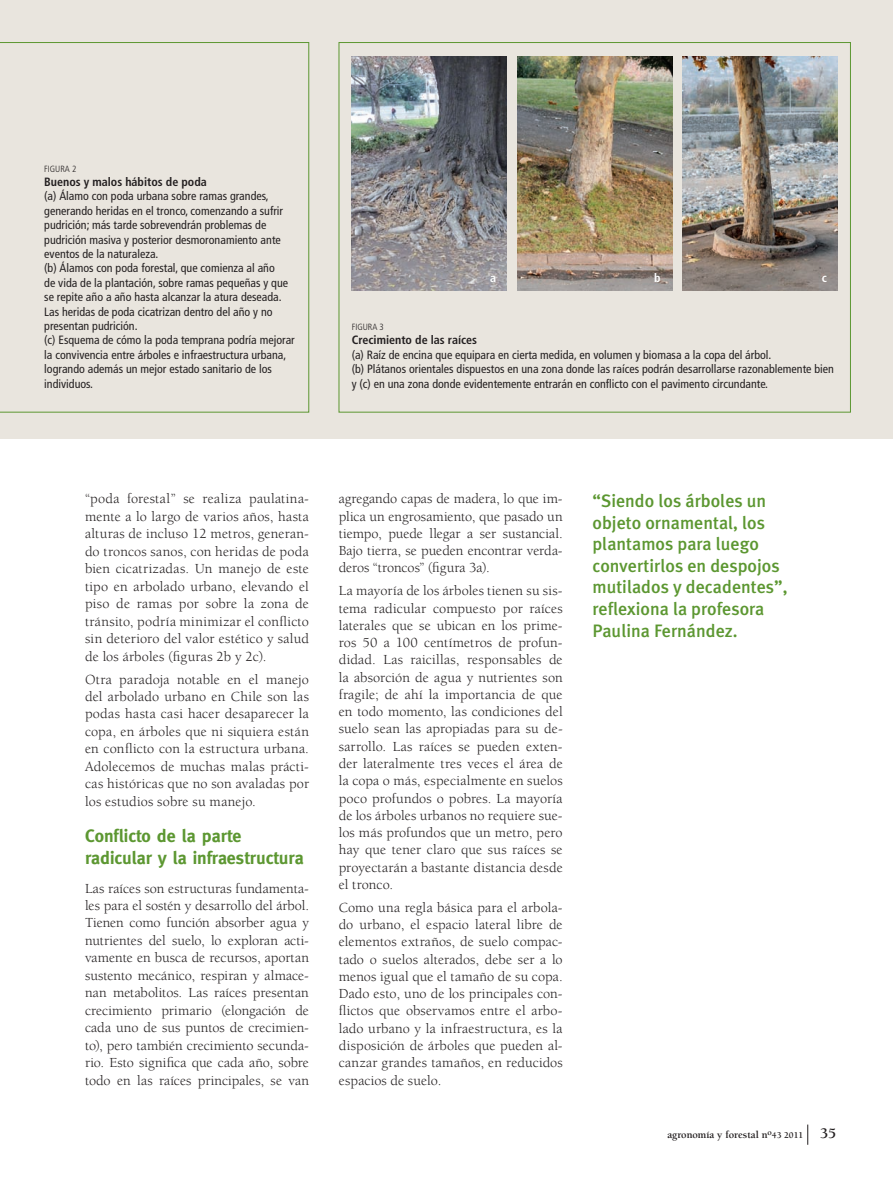
<style>
.page{position:relative;width:893px;height:1191px;background:#fff}
.page>*{position:absolute;margin:0;border:0;box-sizing:border-box;transform-origin:0 0}
.t1{font:500 18px/21.6px "Meta Plus";color:#5c9731}
.t2{font:700 18px/21.9px "Meta";color:#5c9731}
.t3{font:14.25px/17.2px "Berkeley";letter-spacing:.01em;color:#231f20;text-align:justify}
.t4{font:condensed 12px/14.4px "Frutiger";color:#231f20}
.t5{font:700 condensed 12px "Frutiger";color:#231f20}
.t6{font:700 condensed 12px "Frutiger";color:#fff}
.t7{font:700 10.5px "Berkeley";color:#231f20}
.t8{font:300 condensed 9px "Frutiger";color:#231f20}
.s1{font-size:9px}
.s2{font-size:15px}
</style>
<div class="page">
<div style="left:0;top:0;width:893px;height:439px;background:#e9e5de"></div>
<img style="left:352px;top:56px;width:155px;height:234px">
<img style="left:682px;top:56px;width:155px;height:234px">
<img style="left:517px;top:56px;width:155px;height:234px">
<svg style="left:0;top:42px;width:309px;height:370px"></svg>
<svg style="left:807px;top:1124px;width:1px;height:20px"></svg>
<p class="t8" style="left:44px;top:163px;width:34px">FiGuRA 2</p>
<p class="t5" style="left:44px;top:175px;width:164px">Buenos y malos hábitos de poda</p>
<p class="t4" style="left:44px;top:189px;width:252px">(a) Álamo con poda urbana sobre ramas grandes, generando heridas en el tronco, comenzando a sufrir pudrición; más tarde sobrevendrán problemas de pudrición masiva y posterior desmoronamiento ante eventos de la naturaleza.<br>(b) Álamos con poda forestal, que comienza al año<br>de vida de la plantación, sobre ramas pequeñas y que se repite año a año hasta alcanzar la atura deseada.<br>Las heridas de poda cicatrizan dentro del año y no presentan pudrición.<br>(c) Esquema de cómo la poda temprana podría mejorar la convivencia entre árboles e infraestructura urbana, logrando además un mejor estado sanitario de los individuos.</p>
<p class="t6" style="left:490px;top:271px;width:7px">a</p>
<p class="t6" style="left:654px;top:271px;width:8px">b</p>
<p class="t6" style="left:822px;top:271px;width:7px">c</p>
<p class="t8" style="left:352px;top:322px;width:34px">FiGuRA 3</p>
<p class="t5" style="left:352px;top:333px;width:127px">Crecimiento de las raíces</p>
<p class="t4" style="left:352px;top:347px;width:484px">(a) Raíz de encina que equipara en cierta medida, en volumen y biomasa a la copa del árbol.<br>(b) Plátanos orientales dispuestos en una zona donde las raíces podrán desarrollarse razonablemente bien y (c) en una zona donde evidentemente entrarán en conflicto con el pavimento circundante.</p>
<p class="t3" style="left:85px;top:490px;width:225px">“poda forestal” se realiza paulatina&shy;mente a lo largo de varios años, hasta alturas de incluso 12 metros, generan&shy;do troncos sanos, con heridas de poda bien cicatrizadas. Un manejo de este tipo en arbolado urbano, elevando el piso de ramas por sobre la zona de tránsito, podría minimizar el conflicto sin deterioro del valor estético y salud de los árboles (figuras 2b y 2c).</p>
<p class="t3" style="left:85px;top:670px;width:225px">Otra paradoja notable en el manejo del arbolado urbano en Chile son las podas hasta casi hacer desaparecer la copa, en árboles que ni siquiera están en conflicto con la estructura urbana.<br>Adolecemos de muchas malas prácti&shy;cas históricas que no son avaladas por los estudios sobre su manejo.</p>
<p class="t2" style="left:85px;top:824px;width:220px">Conflicto de la parte radicular y la infraestructura</p>
<p class="t3" style="left:85px;top:879px;width:225px">Las raíces son estructuras fundamenta&shy;les para el sostén y desarrollo del árbol.<br>Tienen como función absorber agua y nutrientes del suelo, lo exploran acti&shy;vamente en busca de recursos, aportan sustento mecánico, respiran y almace&shy;nan metabolitos. Las raíces presentan crecimiento primario (elongación de cada uno de sus puntos de crecimien&shy;to), pero también crecimiento secunda&shy;rio. Esto significa que cada año, sobre todo en las raíces principales, se van</p>
<p class="t3" style="left:339px;top:490px;width:225px">agregando capas de madera, lo que im&shy;plica un engrosamiento, que pasado un tiempo, puede llegar a ser sustancial.<br>Bajo tierra, se pueden encontrar verda&shy;deros “troncos” (figura 3a).</p>
<p class="t3" style="left:339px;top:582px;width:225px">La mayoría de los árboles tienen su sis&shy;tema radicular compuesto por raíces laterales que se ubican en los prime&shy;ros 50 a 100 centímetros de profun&shy;didad. Las raicillas, responsables de la absorción de agua y nutrientes son fragile; de ahí la importancia de que en todo momento, las condiciones del suelo sean las apropiadas para su de&shy;sarrollo. Las raíces se pueden exten&shy;der lateralmente tres veces el área de la copa o más, especialmente en suelos poco profundos o pobres. La mayoría de los árboles urbanos no requiere sue&shy;los más profundos que un metro, pero hay que tener claro que sus raíces se proyectarán a bastante distancia desde el tronco.</p>
<p class="t3" style="left:339px;top:899px;width:225px">Como una regla básica para el arbola&shy;do urbano, el espacio lateral libre de elementos extraños, de suelo compac&shy;tado o suelos alterados, debe ser a lo menos igual que el tamaño de su copa.<br>Dado esto, uno de los principales con&shy;flictos que observamos entre el arbo&shy;lado urbano y la infraestructura, es la disposición de árboles que pueden al&shy;canzar grandes tamaños, en reducidos espacios de suelo.</p>
<p class="t1" style="left:592px;top:490px;width:197px">“Siendo los árboles un objeto ornamental, los plantamos para luego convertirlos en despojos mutilados y decadentes”, reflexiona la profesora<br>Paulina Fernández.</p>
<p class="t7" style="left:667px;top:1129px;width:170px">agronomía y forestal n<sup>o</sup><span class="s1">43 2011</span> <span class="s2">35</span></p>
</div>
